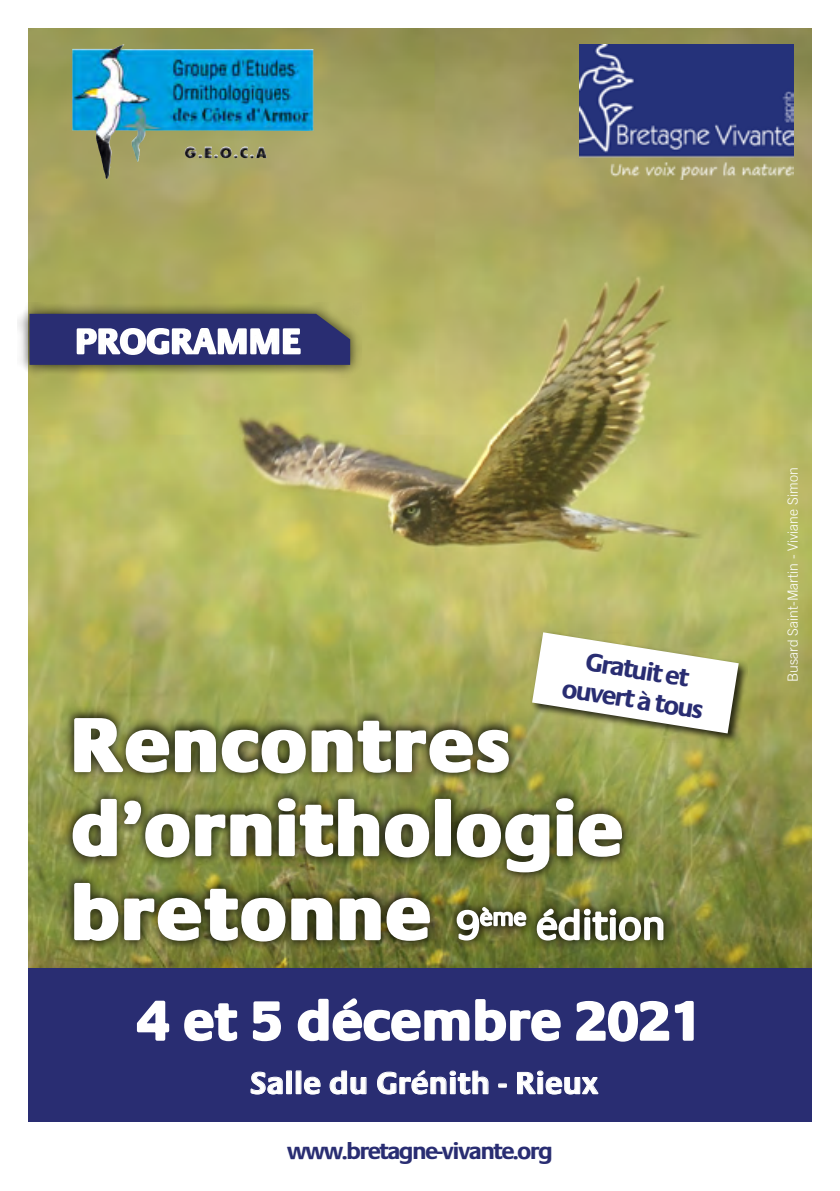
<style>
.page{position:relative;width:840px;height:1191px;background:#fff}
.page>*{position:absolute;margin:0;border:0;box-sizing:border-box;transform-origin:0 0}
.t1{font:800 78px/84px "Praxis";letter-spacing:.04em;color:#fff}
.t2{font:700 56px "Praxis";color:#fff}
.t3{font:700 36px "Praxis";color:#fff}
.t4{font:700 32px "Praxis";color:#fff}
.t5{font:700 26.6px/29.8px "Praxis";color:#292d72;text-align:center}
.t6{font:700 24px "Praxis";letter-spacing:-.07em;color:#292d72}
.t7{font:300 14px "Trade Gothic";color:#fff}
.s1{font-weight:400;font-size:42px}
</style>
<div class="page">
<img style="left:28px;top:28px;width:783px;height:940px">
<div style="left:62px;top:706px;width:611px;height:245px;background:#000;opacity:.75"></div>
<svg style="left:73px;top:717px;width:436px;height:57px;background:#6e714e"></svg>
<svg style="left:72px;top:797px;width:358px;height:61px;background:#696d48"></svg>
<div style="left:434px;top:799px;width:17px;height:57px;border:2px solid #fff"></div>
<svg style="left:455px;top:797px;width:167px;height:76px;background:#696d45"></svg>
<svg style="left:73px;top:882px;width:357px;height:60px;background:#646642"></svg>
<svg style="left:455px;top:905px;width:72px;height:36px"></svg>
<svg style="left:535px;top:907px;width:45px;height:34px"></svg>
<div style="left:584px;top:917px;width:6px;height:23px;border:2px solid #fff"></div>
<div style="left:583px;top:908px;width:7px;height:7px;border:2px solid #fff;border-radius:50%"></div>
<svg style="left:591px;top:910px;width:17px;height:31px"></svg>
<div style="left:609px;top:917px;width:6px;height:23px;border:2px solid #fff"></div>
<div style="left:609px;top:908px;width:7px;height:7px;border:2px solid #fff;border-radius:50%"></div>
<svg style="left:617px;top:915px;width:47px;height:27px"></svg>
<img style="left:579px;top:44px;width:214px;height:135px">
<div style="left:28px;top:968px;width:783px;height:153px;background:#292d72"></div>
<svg style="left:136px;top:1000px;width:34px;height:41px"></svg>
<svg style="left:184px;top:1003px;width:54px;height:39px"></svg>
<svg style="left:252px;top:1001px;width:29px;height:41px"></svg>
<svg style="left:297px;top:998px;width:264px;height:44px"></svg>
<svg style="left:576px;top:1000px;width:118px;height:42px"></svg>
<svg style="left:250px;top:1071px;width:33px;height:24px"></svg>
<div style="left:286px;top:1070px;width:6px;height:24px;border:1px solid #fff"></div>
<div style="left:295px;top:1070px;width:6px;height:24px;border:1px solid #fff"></div>
<svg style="left:303px;top:1076px;width:18px;height:19px"></svg>
<svg style="left:329px;top:1070px;width:38px;height:25px"></svg>
<svg style="left:377px;top:1070px;width:111px;height:25px"></svg>
<svg style="left:498px;top:1083px;width:8px;height:4px"></svg>
<svg style="left:517px;top:1070px;width:81px;height:25px"></svg>
<div style="left:18px;top:302px;width:344px;height:75px;background:#000;opacity:.75"></div>
<svg style="left:29px;top:314px;width:321px;height:52px;background:#4c4f84"></svg>
<img style="left:72px;top:45px;width:68px;height:134px">
<div style="left:530px;top:631px;width:217px;height:112px;background:#000;opacity:.75"></div>
<svg style="left:531px;top:632px;width:207px;height:101px"></svg>
<p class="t3" style="left:75px;top:322px;width:227px">PROGRAMME</p>
<p class="t5" style="left:569px;top:644px;width:144px;rotate:9deg">Gratuitet ouvertà tous</p>
<p class="t1" style="left:72px;top:704px;width:595px">Rencontres d’ornithologie bretonne <span class="s1">9</span><sup>ème</sup> <span class="s1">édition</span></p>
<p class="t2" style="left:137px;top:990px;width:566px">4 et 5 décembre 2021</p>
<p class="t4" style="left:249px;top:1065px;width:350px">Salle du Grénith - Rieux</p>
<p class="t6" style="left:287px;top:1137px;width:267px">www.bretagne-vivante.org</p>
<p class="t7" style="left:784px;top:682px;width:216px;rotate:-90deg">Busard Saint-Martin - Viviane Simon</p>
</div>
